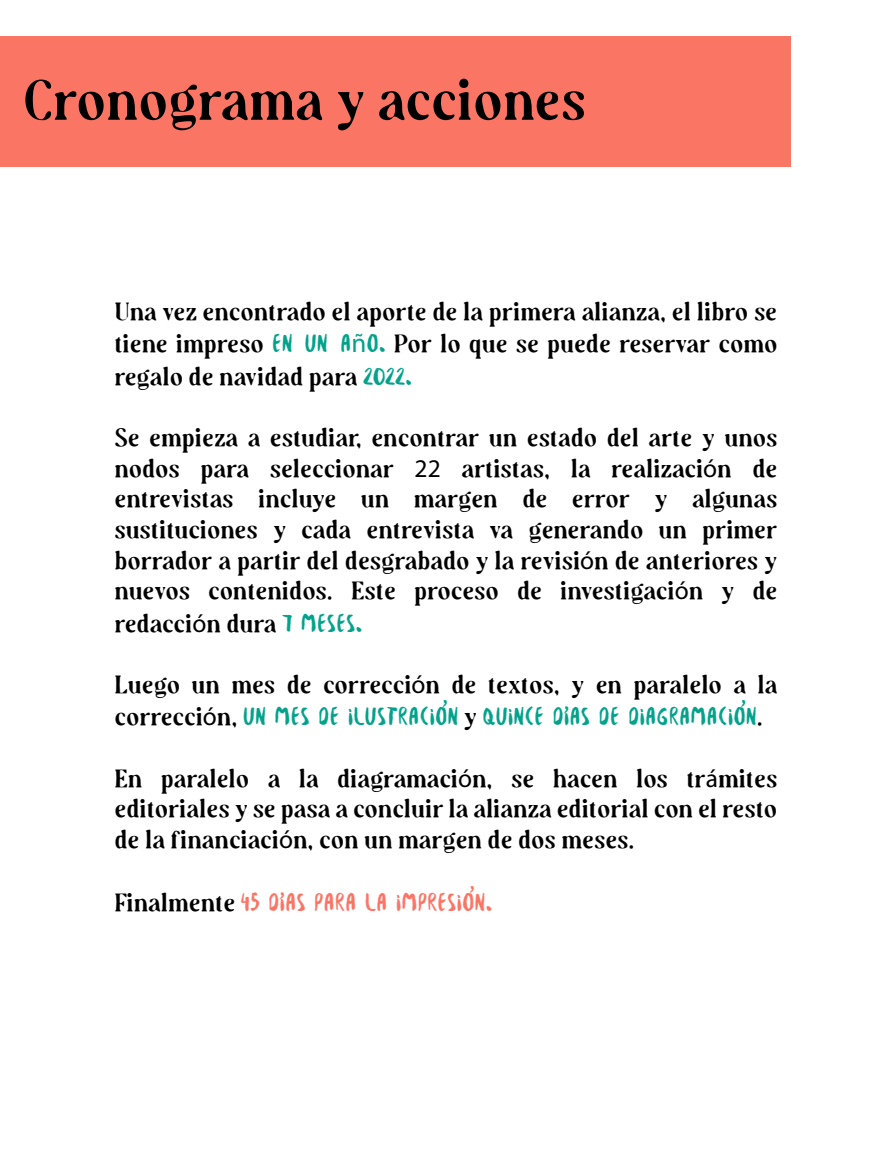
<style>
.page{position:relative;width:893px;height:1149px;background:#fff}
.page>*{position:absolute;margin:0;border:0;box-sizing:border-box;transform-origin:0 0}
.t1{font:57px "Audrey Mirages DEMO";color:#000}
.t2{font:27px "Besom";color:#03a28b}
.t3{font:27px "Besom";color:rgb(250 71 50/.75)}
.t4{font:25.5px/30.9px "Audrey Mirages DEMO";color:#000;text-align:justify}
.s1{font-family:"Besom";font-size:27px;color:#03a28b}
.s2{font-family:"Myriad Pro";font-size:27px;color:#03a28b}
.s3{font-family:"Myriad Pro"}
.s4{font-family:"Audrey Mirages DEMO";font-size:25.5px;color:#000}
.s5{font-family:"Myriad Pro";font-size:25.5px;color:#000}
</style>
<div class="page">
<div style="left:0;top:36px;width:791px;height:130px;background:#fb7565"></div>
<h1 class="t1" style="left:22px;top:77px;width:565px">Cronograma y acciones</h1>
<p class="t4" style="left:114px;top:298px;width:664px;line-height:32.4px">Una vez encontrado el aporte de la primera alianza, el libro se tiene impreso <span class="s1">EN UN A</span><span class="s2">ñ</span><span class="s1">O.</span> Por lo que se puede reservar como regalo de navidad para <span class="s1">2022.</span></p>
<p class="t4" style="left:114px;top:424px;width:664px">Se empieza a estudiar, encontrar un estado del arte y unos nodos para seleccionar <span class="s3">22</span> artistas, la realizaci<span class="s3">ó</span>n de entrevistas incluye un margen de error y algunas sustituciones y cada entrevista va generando un primer borrador a partir del desgrabado y la revisi<span class="s3">ó</span>n de anteriores y nuevos contenidos. Este proceso de investigaci<span class="s3">ó</span>n y de redacci<span class="s3">ó</span>n dura <span class="s1">7 MESES.</span></p>
<p class="t4" style="left:114px;top:671px;width:664px">Luego un mes de correcci<span class="s3">ó</span>n de textos, y en paralelo a la</p>
<p class="t2" style="left:114px;top:696px;width:650px"><span class="s4">correcci</span><span class="s5">ó</span><span class="s4">n,</span> UN MES DE ILUSTRACIÓN <span class="s4">y</span> QUINCE DÍAS DE DIAGRAMACIÓN<span class="s4">.</span></p>
<p class="t4" style="left:114px;top:765px;width:664px">En paralelo a la diagramaci<span class="s3">ó</span>n, se hacen los tr<span class="s3">á</span>mites editoriales y se pasa a concluir la alianza editorial con el resto de la financiaci<span class="s3">ó</span>n, con un margen de dos meses.</p>
<p class="t3" style="left:114px;top:882px;width:379px"><span class="s4">Finalmente</span> 45 DÍAS PARA LA IMPRESIÓN.</p>
</div>
